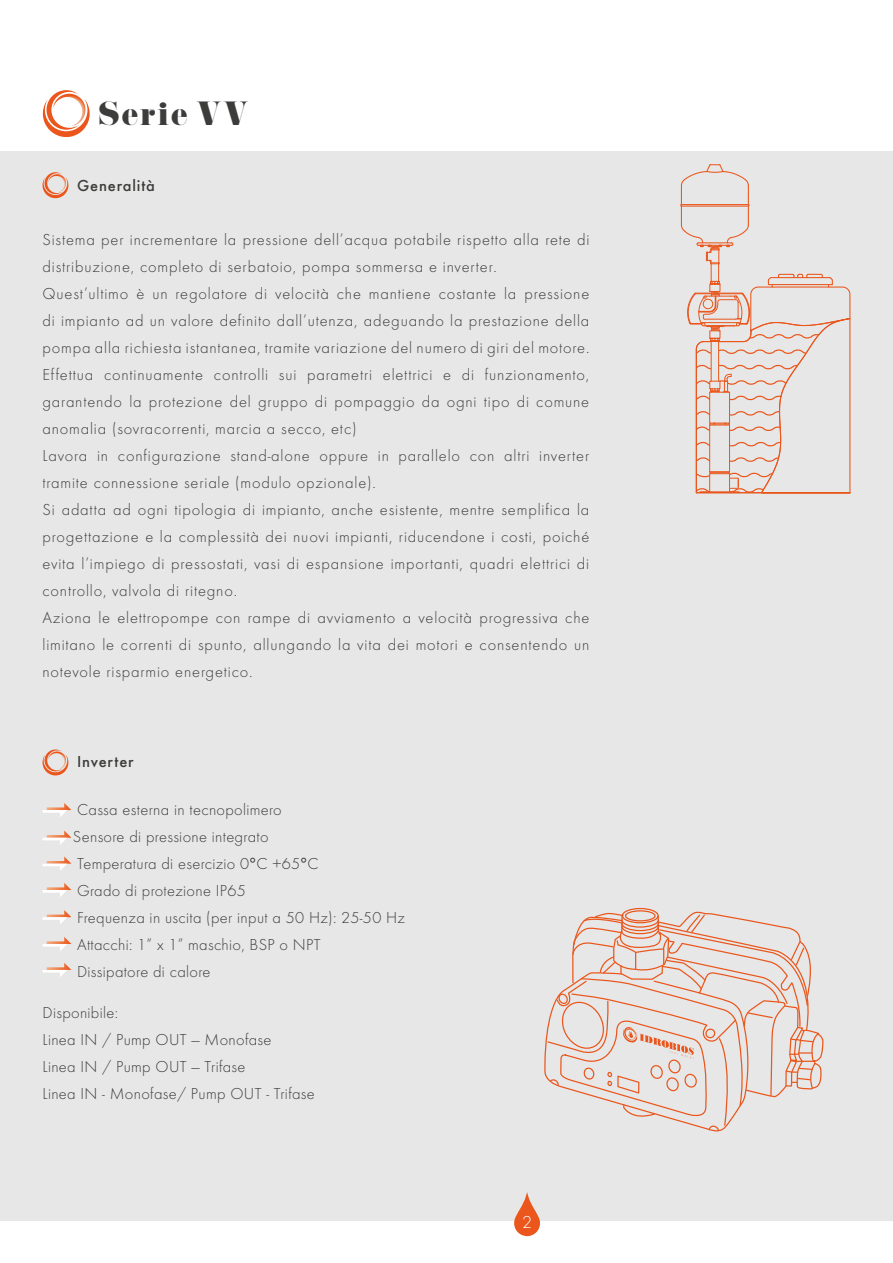
<style>
.page{position:relative;width:893px;height:1263px;background:#fff}
.page>*{position:absolute;margin:0;border:0;box-sizing:border-box;transform-origin:0 0}
.t1{font:30px "Pistilli";letter-spacing:.05em;color:#3c3c3b}
.t2{font:300 18px "Futura T";color:#fff}
.t3{font:300 16.5px/27px "Futura T";letter-spacing:.05em;color:#3c3c3b}
.t4{font:300 16.5px/27px "Futura T";letter-spacing:.02em;color:#3c3c3b}
.t5{font:500 16.5px "Futura T";letter-spacing:.05em;color:#3c3c3b}
</style>
<div class="page">
<div style="left:0;top:151px;width:893px;height:1069px;background:#e7e7e7"></div>
<svg style="left:43px;top:749px;width:25px;height:26px"></svg>
<svg style="left:43px;top:172px;width:25px;height:26px"></svg>
<svg style="left:43px;top:90px;width:47px;height:47px"></svg>
<svg style="left:43px;top:883px;width:28px;height:14px"></svg>
<svg style="left:43px;top:830px;width:28px;height:14px"></svg>
<svg style="left:43px;top:803px;width:28px;height:14px"></svg>
<svg style="left:43px;top:910px;width:28px;height:14px"></svg>
<svg style="left:43px;top:856px;width:28px;height:14px"></svg>
<svg style="left:680px;top:164px;width:171px;height:330px"></svg>
<svg style="left:43px;top:937px;width:28px;height:14px"></svg>
<svg style="left:43px;top:963px;width:28px;height:14px"></svg>
<div style="left:625px;top:910px;width:31px;height:11px;border:1px solid #ea561b;border-radius:50%"></div>
<div style="left:622px;top:908px;width:37px;height:15px;border:1px solid #ea561b;border-radius:50%"></div>
<svg style="left:513px;top:911px;width:311px;height:325px"></svg>
<h1 class="t1" style="left:98px;top:94px;width:152px">Serie VV</h1>
<p class="t5" style="left:77px;top:176px;width:79px">Generalità</p>
<p class="t3" style="left:43px;top:226px;width:548px">Sistema per incrementare la pressione dell’acqua potabile rispetto alla rete di distribuzione, completo di serbatoio, pompa sommersa e inverter.<br>Quest’ultimo è un regolatore di velocità che mantiene costante la pressione di impianto ad un valore definito dall’utenza, adeguando la prestazione della pompa alla richiesta istantanea, tramite variazione del numero di giri del motore.<br>Effettua continuamente controlli sui parametri elettrici e di funzionamento, garantendo la protezione del gruppo di pompaggio da ogni tipo di comune anomalia (sovracorrenti, marcia a secco, etc)<br>Lavora in configurazione stand-alone oppure in parallelo con altri inverter tramite connessione seriale (modulo opzionale).<br>Si adatta ad ogni tipologia di impianto, anche esistente, mentre semplifica la progettazione e la complessità dei nuovi impianti, riducendone i costi, poiché evita l’impiego di pressostati, vasi di espansione importanti, quadri elettrici di controllo, valvola di ritegno.<br>Aziona le elettropompe con rampe di avviamento a velocità progressiva che limitano le correnti di spunto, allungando la vita dei motori e consentendo un notevole risparmio energetico.</p>
<p class="t5" style="left:77px;top:752px;width:58px">Inverter</p>
<p class="t4" style="left:77px;top:796px;width:206px">Cassa esterna in tecnopolimero</p>
<p class="t4" style="left:43px;top:823px;width:228px">· Sensore di pressione integrato</p>
<p class="t4" style="left:77px;top:850px;width:243px">Temperatura di esercizio 0°C +65°C</p>
<p class="t4" style="left:77px;top:877px;width:170px">Grado di protezione IP65</p>
<p class="t4" style="left:77px;top:904px;width:329px">Frequenza in uscita (per input a 50 Hz): 25-50 Hz</p>
<p class="t4" style="left:77px;top:931px;width:245px">Attacchi: 1” x 1” maschio, BSP o NPT</p>
<p class="t4" style="left:77px;top:958px;width:135px">Dissipatore di calore</p>
<p class="t4" style="left:43px;top:999px;width:274px">Disponibile:<br>Linea IN / Pump OUT — Monofase<br>Linea IN / Pump OUT — Trifase<br>Linea IN - Monofase/ Pump OUT - Trifase</p>
<p class="t2" style="left:522px;top:1211px;width:11px">2</p>
</div>
